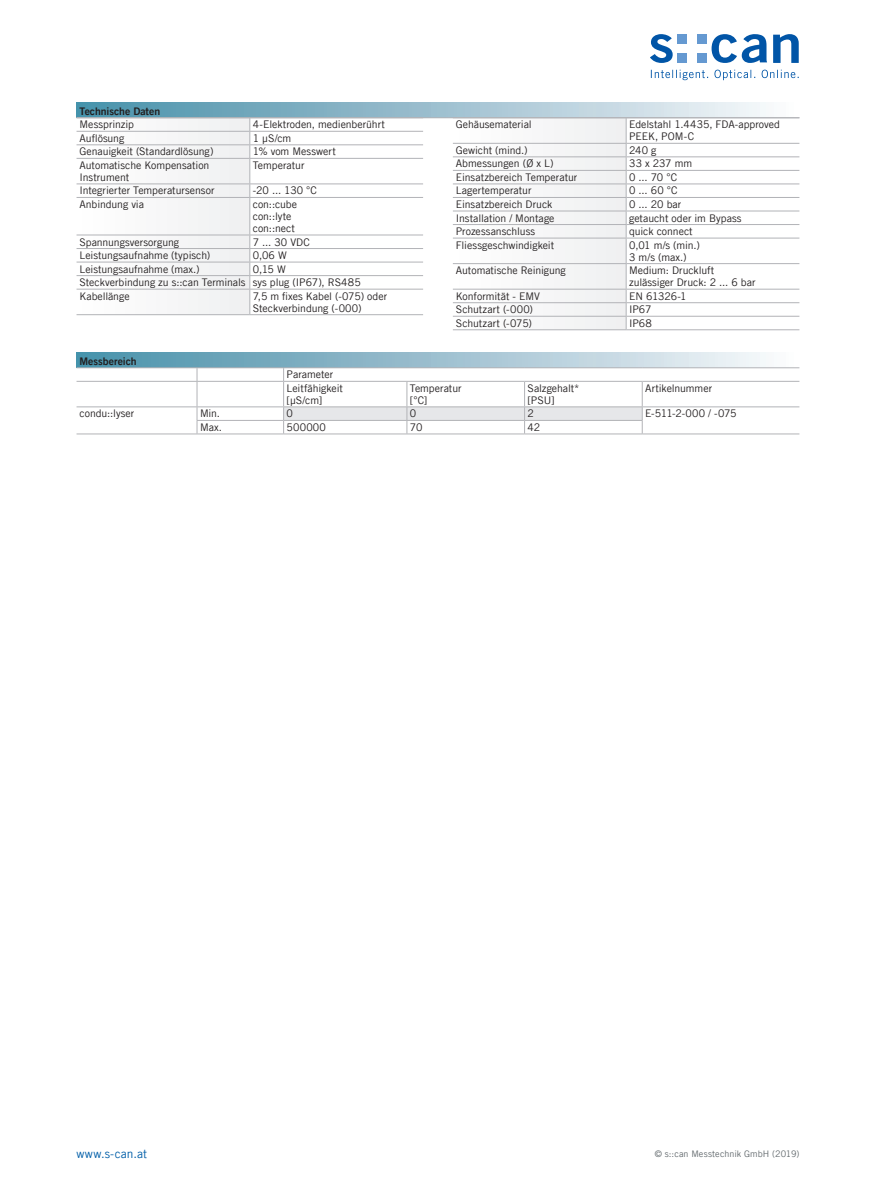
<style>
.page{position:relative;width:893px;height:1191px;background:#fff}
.page>*{position:absolute;margin:0;border:0;box-sizing:border-box;transform-origin:0 0}
.t1{font:12px "Trade Gothic LT Com";letter-spacing:.01em;color:#015ea8}
.Tabelle{font:10.5px/12px "Trade Gothic LT Com";letter-spacing:-.005em;color:#231f20}
.Tabelle_Header{font:10.5px "Trade Gothic LT Com Bd 2";letter-spacing:-.005em;color:#231f20}
.Tabelle-2{font:10.5px "Trade Gothic LT Com";letter-spacing:-.03em;color:#231f20}
.t2{font:9px "Trade Gothic LT Com";letter-spacing:.01em;color:#62696d}
</style>
<div class="page">
<svg style="left:651px;top:34px;width:22px;height:29px"></svg>
<svg style="left:712px;top:34px;width:55px;height:29px"></svg>
<svg style="left:773px;top:34px;width:26px;height:29px"></svg>
<div style="left:678px;top:34px;width:9px;height:10px;background:#6599d1"></div>
<div style="left:697px;top:34px;width:9px;height:10px;background:#6599d1"></div>
<div style="left:678px;top:53px;width:9px;height:10px;background:#6599d1"></div>
<div style="left:697px;top:53px;width:9px;height:10px;background:#6599d1"></div>
<svg style="left:651px;top:70px;width:148px;height:10px"></svg>
<div style="left:77px;top:102px;width:722px;height:16px;background:linear-gradient(to right,#458da8,#f9f8fb)"></div>
<hr style="left:250px;top:131px;width:173px;height:1px;background:#b2b3b7">
<hr style="left:250px;top:144px;width:173px;height:1px;background:#b2b3b7">
<hr style="left:250px;top:158px;width:173px;height:1px;background:#b2b3b7">
<hr style="left:250px;top:183px;width:173px;height:1px;background:#b2b3b7">
<hr style="left:250px;top:197px;width:173px;height:1px;background:#b2b3b7">
<hr style="left:250px;top:235px;width:173px;height:1px;background:#b2b3b7">
<hr style="left:250px;top:248px;width:173px;height:1px;background:#b2b3b7">
<hr style="left:250px;top:262px;width:173px;height:1px;background:#b2b3b7">
<hr style="left:250px;top:275px;width:173px;height:1px;background:#b2b3b7">
<hr style="left:250px;top:289px;width:173px;height:1px;background:#b2b3b7">
<svg style="left:77px;top:118px;width:173px;height:196px"></svg>
<hr style="left:77px;top:314px;width:173px;height:1px;background:#b2b3b7">
<hr style="left:250px;top:314px;width:173px;height:1px;background:#b2b3b7">
<hr style="left:626px;top:143px;width:173px;height:1px;background:#b2b3b7">
<hr style="left:626px;top:156px;width:173px;height:1px;background:#b2b3b7">
<hr style="left:626px;top:170px;width:173px;height:1px;background:#b2b3b7">
<hr style="left:626px;top:183px;width:173px;height:1px;background:#b2b3b7">
<hr style="left:626px;top:197px;width:173px;height:1px;background:#b2b3b7">
<hr style="left:626px;top:211px;width:173px;height:1px;background:#b2b3b7">
<hr style="left:626px;top:224px;width:173px;height:1px;background:#b2b3b7">
<hr style="left:626px;top:238px;width:173px;height:1px;background:#b2b3b7">
<hr style="left:626px;top:263px;width:173px;height:1px;background:#b2b3b7">
<hr style="left:626px;top:289px;width:173px;height:1px;background:#b2b3b7">
<hr style="left:626px;top:302px;width:173px;height:1px;background:#b2b3b7">
<hr style="left:626px;top:316px;width:173px;height:1px;background:#b2b3b7">
<svg style="left:453px;top:118px;width:174px;height:211px"></svg>
<hr style="left:453px;top:329px;width:173px;height:1px;background:#b2b3b7">
<hr style="left:626px;top:329px;width:173px;height:1px;background:#b2b3b7">
<hr style="left:77px;top:117px;width:722px;height:1px;background:#b2b3b7">
<div style="left:77px;top:352px;width:722px;height:16px;background:linear-gradient(to right,#458da8,#f9f8fb)"></div>
<hr style="left:197px;top:420px;width:87px;height:1px;background:#b2b3b7">
<hr style="left:77px;top:433px;width:120px;height:1px;background:#b2b3b7">
<hr style="left:197px;top:433px;width:87px;height:1px;background:#b2b3b7">
<hr style="left:284px;top:433px;width:123px;height:1px;background:#b2b3b7">
<hr style="left:407px;top:433px;width:118px;height:1px;background:#b2b3b7">
<hr style="left:525px;top:433px;width:117px;height:1px;background:#b2b3b7">
<hr style="left:642px;top:433px;width:157px;height:1px;background:#b2b3b7">
<hr style="left:77px;top:367px;width:120px;height:1px;background:#b2b3b7">
<hr style="left:197px;top:367px;width:87px;height:1px;background:#b2b3b7">
<hr style="left:284px;top:367px;width:123px;height:1px;background:#b2b3b7">
<hr style="left:407px;top:367px;width:118px;height:1px;background:#b2b3b7">
<hr style="left:525px;top:367px;width:117px;height:1px;background:#b2b3b7">
<hr style="left:642px;top:367px;width:157px;height:1px;background:#b2b3b7">
<hr style="left:77px;top:381px;width:120px;height:1px;background:#b2b3b7">
<hr style="left:197px;top:381px;width:87px;height:1px;background:#b2b3b7">
<svg style="left:197px;top:368px;width:1px;height:65px"></svg>
<hr style="left:642px;top:381px;width:157px;height:1px;background:#b2b3b7">
<svg style="left:283px;top:368px;width:360px;height:65px"></svg>
<hr style="left:77px;top:406px;width:120px;height:1px;background:#b2b3b7">
<hr style="left:197px;top:406px;width:87px;height:1px;background:#b2b3b7">
<hr style="left:284px;top:406px;width:123px;height:1px;background:#b2b3b7">
<hr style="left:407px;top:406px;width:118px;height:1px;background:#b2b3b7">
<hr style="left:525px;top:406px;width:117px;height:1px;background:#b2b3b7">
<hr style="left:642px;top:406px;width:157px;height:1px;background:#b2b3b7">
<p class="Tabelle_Header" style="left:80px;top:104px;width:82px">Technische Daten</p>
<p class="Tabelle" style="left:80px;top:118px;width:56px">Messprinzip</p>
<p class="Tabelle" style="left:253px;top:118px;width:134px">4-Elektroden, medienberührt</p>
<p class="Tabelle" style="left:80px;top:132px;width:46px">Auflösung</p>
<p class="Tabelle" style="left:253px;top:132px;width:40px">1 µS/cm</p>
<p class="Tabelle" style="left:80px;top:145px;width:136px">Genauigkeit (Standardlösung)</p>
<p class="Tabelle" style="left:253px;top:145px;width:85px">1% vom Messwert</p>
<p class="Tabelle" style="left:80px;top:159px;width:131px">Automatische Kompensation<br>Instrument</p>
<p class="Tabelle" style="left:253px;top:159px;width:53px">Temperatur</p>
<p class="Tabelle" style="left:80px;top:185px;width:137px">Integrierter Temperatursensor</p>
<p class="Tabelle" style="left:253px;top:185px;width:66px">-20 ... 130 °C</p>
<p class="Tabelle" style="left:80px;top:198px;width:66px">Anbindung via</p>
<p class="Tabelle" style="left:253px;top:198px;width:46px">con::cube con::lyte con::nect</p>
<p class="Tabelle" style="left:80px;top:236px;width:101px">Spannungsversorgung</p>
<p class="Tabelle" style="left:253px;top:236px;width:59px">7 ... 30 VDC</p>
<p class="Tabelle" style="left:80px;top:249px;width:132px">Leistungsaufnahme (typisch)</p>
<p class="Tabelle" style="left:253px;top:249px;width:36px">0,06 W</p>
<p class="Tabelle" style="left:80px;top:263px;width:122px">Leistungsaufnahme (max.)</p>
<p class="Tabelle" style="left:253px;top:263px;width:34px">0,15 W</p>
<p class="Tabelle" style="left:80px;top:276px;width:167px">Steckverbindung zu s::can Terminals</p>
<p class="Tabelle" style="left:253px;top:276px;width:110px">sys plug (IP67), RS485</p>
<p class="Tabelle" style="left:80px;top:290px;width:52px">Kabellänge</p>
<p class="Tabelle" style="left:253px;top:290px;width:136px">7,5 m fixes Kabel (-075) oder</p>
<p class="Tabelle" style="left:253px;top:302px;width:110px">Steckverbindung (-000)</p>
<p class="Tabelle_Header" style="left:80px;top:354px;width:59px">Messbereich</p>
<p class="Tabelle" style="left:287px;top:368px;width:48px">Parameter</p>
<p class="Tabelle" style="left:287px;top:382px;width:58px">Leitfähigkeit</p>
<p class="Tabelle" style="left:287px;top:394px;width:37px">[μS/cm]</p>
<p class="Tabelle" style="left:456px;top:118px;width:77px">Gehäusematerial</p>
<p class="Tabelle" style="left:629px;top:118px;width:152px">Edelstahl 1.4435, FDA-approved<br>PEEK, POM-C</p>
<p class="Tabelle" style="left:456px;top:144px;width:73px">Gewicht (mind.)</p>
<p class="Tabelle" style="left:629px;top:144px;width:29px">240 g</p>
<p class="Tabelle" style="left:456px;top:157px;width:99px">Abmessungen (Ø x L)</p>
<p class="Tabelle" style="left:629px;top:157px;width:64px">33 x 237 mm</p>
<p class="Tabelle" style="left:456px;top:171px;width:123px">Einsatzbereich Temperatur</p>
<p class="Tabelle" style="left:629px;top:171px;width:50px">0 ... 70 °C</p>
<p class="Tabelle" style="left:456px;top:185px;width:77px">Lagertemperatur</p>
<p class="Tabelle" style="left:629px;top:185px;width:50px">0 ... 60 °C</p>
<p class="Tabelle" style="left:456px;top:198px;width:98px">Einsatzbereich Druck</p>
<p class="Tabelle" style="left:629px;top:198px;width:54px">0 ... 20 bar</p>
<p class="Tabelle" style="left:456px;top:212px;width:100px">Installation / Montage</p>
<p class="Tabelle" style="left:629px;top:212px;width:114px">getaucht oder im Bypass</p>
<p class="Tabelle" style="left:456px;top:225px;width:81px">Prozessanschluss</p>
<p class="Tabelle" style="left:629px;top:225px;width:65px">quick connect</p>
<p class="Tabelle" style="left:456px;top:239px;width:100px">Fliessgeschwindigkeit</p>
<p class="Tabelle" style="left:629px;top:239px;width:72px">0,01 m/s (min.)<br>3 m/s (max.)</p>
<p class="Tabelle" style="left:456px;top:264px;width:111px">Automatische Reinigung</p>
<p class="Tabelle" style="left:629px;top:264px;width:128px">Medium: Druckluft zulässiger Druck: 2 ... 6 bar</p>
<p class="Tabelle" style="left:456px;top:290px;width:86px">Konformität - EMV</p>
<p class="Tabelle" style="left:629px;top:290px;width:59px">EN 61326-1</p>
<p class="Tabelle" style="left:456px;top:303px;width:79px">Schutzart (-000)</p>
<p class="Tabelle" style="left:629px;top:303px;width:24px">IP67</p>
<p class="Tabelle" style="left:456px;top:317px;width:78px">Schutzart (-075)</p>
<p class="Tabelle" style="left:629px;top:317px;width:24px">IP68</p>
<p class="Tabelle" style="left:410px;top:382px;width:53px">Temperatur</p>
<p class="Tabelle" style="left:410px;top:394px;width:19px">[°C]</p>
<p class="Tabelle" style="left:528px;top:382px;width:53px">Salzgehalt*</p>
<p class="Tabelle" style="left:528px;top:394px;width:29px">[PSU]</p>
<p class="Tabelle" style="left:645px;top:382px;width:68px">Artikelnummer</p>
<p class="Tabelle" style="left:80px;top:407px;width:56px">condu::lyser</p>
<p class="Tabelle" style="left:200px;top:407px;width:22px">Min.</p>
<p class="Tabelle" style="left:287px;top:407px;width:8px">0</p>
<p class="Tabelle" style="left:410px;top:407px;width:8px">0</p>
<p class="Tabelle" style="left:528px;top:407px;width:8px">2</p>
<p class="Tabelle-2" style="left:645px;top:407px;width:93px">E-511-2-000 / -075</p>
<p class="Tabelle" style="left:200px;top:421px;width:24px">Max.</p>
<p class="Tabelle" style="left:287px;top:421px;width:41px">500000</p>
<p class="Tabelle" style="left:410px;top:421px;width:14px">70</p>
<p class="Tabelle" style="left:528px;top:421px;width:14px">42</p>
<p class="t1" style="left:77px;top:1146px;width:72px">www.s-can.at</p>
<p class="t2" style="left:655px;top:1148px;width:146px">© s::can Messtechnik GmbH (2019)</p>
</div>
